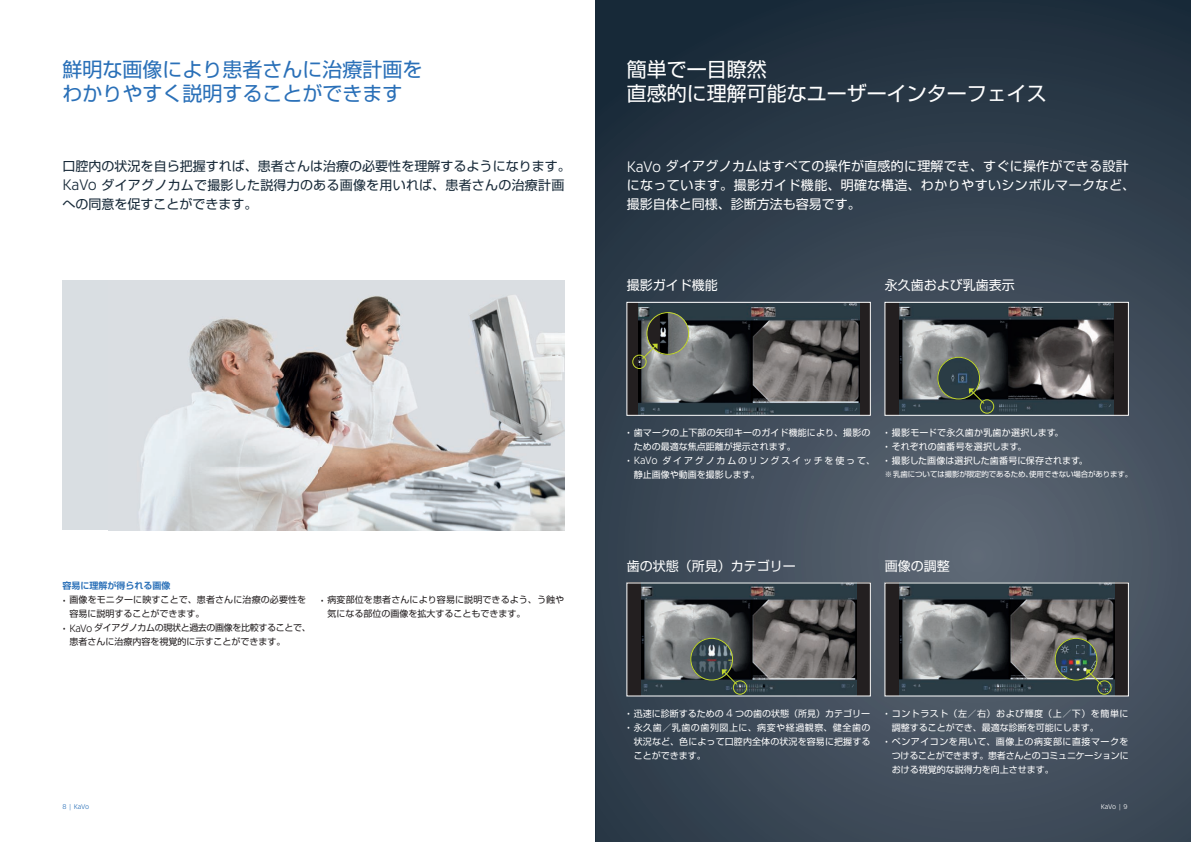
<style>
.page{position:relative;width:1191px;height:842px;background:#fff}
.page>*{position:absolute;margin:0;border:0;box-sizing:border-box;transform-origin:0 0}
.t1{font:20px/24px "Shin Go Pr 6 N";color:#2a70b8}
.t2{font:20px/24px "Shin Go Pr 6 N";color:#fff}
.t3{font:13px/19px "Shin Go Pr 6 N";letter-spacing:.02em;color:#fff}
.t4{font:13px/19px "Shin Go Pr 6 N";letter-spacing:.005em;color:#172938}
.t5{font:13px "Shin Go Pr 6 N";color:#fff}
.t6{font:9px/14px "Shin Go Pr 6 N";color:#fff}
.t7{font:9px/14px "Shin Go Pr 6 N";color:#231f20}
.t8{font:9px/14px "Shin Go Pr 6 N";letter-spacing:-.04em;color:#231f20}
.t9{font:9px/14px "Shin Go Pr 6 N";letter-spacing:.2em;color:#fff}
.t10{font:9px "Shin Go Pr 6 N";letter-spacing:.025em;color:#fff}
.t11{font:700 9px "Shin Go Pr 6 N De";color:#2a70b8}
.t12{font:7.5px "Shin Go Pr 6 N";letter-spacing:-.02em;color:#fff}
.t13{font:300 7px "Pluto Sans Cond";color:#2a70b8}
.t14{font:300 7px "Pluto Sans Cond";color:#fff}
.s1{font-family:"Pluto Sans Cond";font-weight:300;font-size:15.6px}
.s2{font-family:"Pluto Sans Cond";font-weight:300;font-size:10.8px}
.s3{font-family:"Shin M Go Pr 6 N"}
.s4{font-family:"Pluto Sans Cond";font-weight:300;font-size:11.2px}
</style>
<div class="page">
<svg style="left:595px;top:0;width:596px;height:842px;background:#384553"></svg>
<div style="left:627px;top:302px;width:243px;height:113px;background:#231f20"></div>
<img style="left:638px;top:304px;width:221px;height:109px">
<div style="left:626px;top:302px;width:244px;height:113px;border:1px solid #fff"></div>
<div style="left:885px;top:302px;width:243px;height:113px;background:#231f20"></div>
<img style="left:899px;top:304px;width:214px;height:109px">
<div style="left:884px;top:302px;width:244px;height:113px;border:1px solid #fff"></div>
<div style="left:627px;top:583px;width:243px;height:113px;background:linear-gradient(to bottom,#231f20,#231f20)"></div>
<img style="left:641px;top:585px;width:215px;height:109px">
<div style="left:885px;top:583px;width:243px;height:113px;background:linear-gradient(to bottom,#231f20,#231f20)"></div>
<img style="left:899px;top:585px;width:215px;height:109px">
<div style="left:62px;top:281px;width:502px;height:249px;background:#d9dee2"></div>
<img style="left:139px;top:295px;width:425px;height:235px">
<div style="left:632px;top:355px;width:14px;height:14px;border:1px solid #c4d82d;border-radius:50%"></div>
<div style="left:647px;top:313px;width:41px;height:41px;background:#231f20;border-radius:50%"></div>
<img style="left:660px;top:312px;width:29px;height:43px">
<div style="left:646px;top:312px;width:43px;height:43px;border:1px solid #c4d82d;border-radius:50%"></div>
<svg style="left:641px;top:344px;width:16px;height:16px"></svg>
<div style="left:980px;top:399px;width:14px;height:15px;border:1px solid #c4d82d;border-radius:50%"></div>
<img style="left:937px;top:357px;width:43px;height:42px">
<div style="left:937px;top:357px;width:43px;height:42px;border:1px solid #c4d82d;border-radius:50%"></div>
<svg style="left:968px;top:388px;width:17px;height:16px"></svg>
<div style="left:733px;top:680px;width:14px;height:15px;border:1px solid #c4d82d;border-radius:50%"></div>
<img style="left:690px;top:638px;width:43px;height:42px;border-radius:21px">
<div style="left:690px;top:638px;width:43px;height:42px;border:1px solid #c4d82d;border-radius:50%"></div>
<svg style="left:722px;top:669px;width:16px;height:16px"></svg>
<div style="left:1097px;top:680px;width:14px;height:15px;border:1px solid #c4d82d;border-radius:50%"></div>
<img style="left:1054px;top:638px;width:43px;height:42px;border-radius:21px">
<div style="left:1054px;top:638px;width:43px;height:42px;border:1px solid #c4d82d;border-radius:50%"></div>
<svg style="left:1086px;top:669px;width:16px;height:16px"></svg>
<h1 class="t1" style="left:62px;top:56px;width:362px">鮮明な画像により患者さんに治療計画をわかりやすく説明することができます</h1>
<h2 class="t4" style="left:62px;top:155px;width:510px">口腔内の状況を自ら把握すれば、患者さんは治療の必要性を理解するようになります。<br><span class="s1">KaVo</span> ダイアグノカムで撮影した説得力のある画像を用いれば、患者さんの治療計画への同意を促すことができます。</h2>
<p class="t11" style="left:62px;top:579px;width:109px">容易に理解が得られる画像</p>
<p class="t7" style="left:69px;top:592px;width:238px;text-indent:-7px"><span class="s2">•</span> 画像をモニターに映すことで、患者さんに治療の必要性を容易に説明することができます。</p>
<p class="t8" style="left:69px;top:620px;width:243px;text-indent:-7px"><span class="s2">• KaVo</span> ダイアグノカムの現状と過去の画像を比較することで、患者さんに治療内容を視覚的に示すことができます。</p>
<p class="t7" style="left:327px;top:592px;width:238px;text-indent:-7px"><span class="s2">•</span> 病変部位を患者さんにより容易に説明できるよう、う蝕や気になる部位の画像を拡大することもできます。</p>
<h1 class="t2" style="left:626px;top:56px;width:422px">簡単で一目瞭然<br>直感的に理解可能なユーザーインターフェイス</h1>
<h2 class="t3" style="left:626px;top:156px;width:510px"><span class="s1">KaVo</span> ダイアグノカムはすべての操作が直感的に理解でき、すぐに操作ができる設計になっています。撮影ガイド機能、明確な構造、わかりやすいシンボルマークなど、撮影自体と同様、診断方法も容易です。</h2>
<h2 class="t5" style="left:626px;top:274px;width:92px">撮影ガイド機能</h2>
<h2 class="t5" style="left:884px;top:274px;width:131px">永久歯および乳歯表示</h2>
<p class="t6" style="left:634px;top:425px;width:238px;text-indent:-7px"><span class="s2">•</span> 歯マークの上下部の矢印キーのガイド機能により、撮影のための最適な焦点距離が提示されます。</p>
<p class="t9" style="left:634px;top:453px;width:243px;text-indent:-7px"><span class="s2">• KaVo</span> ダイアグノカムのリングスイッチを使って、静止画像や動画を撮影します。</p>
<p class="t10" style="left:884px;top:425px;width:180px"><span class="s2">•</span> 撮影モードで永久歯か乳歯か選択します。</p>
<p class="t6" style="left:884px;top:439px;width:143px"><span class="s2">•</span> それぞれの歯番号を選択します。</p>
<p class="t6" style="left:884px;top:453px;width:205px"><span class="s2">•</span> 撮影した画像は選択した歯番号に保存されます。</p>
<p class="t12" style="left:884px;top:468px;width:249px"><span class="s3">※</span>乳歯については撮影が限定的であるため、使用できない場合があります。</p>
<h2 class="t5" style="left:626px;top:555px;width:170px">歯の状態（所見）カテゴリー</h2>
<h2 class="t3" style="left:884px;top:555px;width:66px">画像の調整</h2>
<p class="t6" style="left:626px;top:705px;width:245px"><span class="s2">•</span> 迅速に診断するための <span class="s4">4</span> つの歯の状態（所見）カテゴリー</p>
<p class="t6" style="left:634px;top:719px;width:238px;text-align:justify;text-indent:-7px"><span class="s2">•</span> 永久歯／乳歯の歯列図上に、病変や経過観察、健全歯の状況など、色によって口腔内全体の状況を容易に把握することができます。</p>
<p class="t6" style="left:891px;top:705px;width:238px;text-indent:-7px"><span class="s2">•</span> コントラスト（左／右）および輝度（上／下）を簡単に調整することができ、最適な診断を可能にします。</p>
<p class="t6" style="left:891px;top:733px;width:238px;text-align:justify;text-indent:-7px"><span class="s2">•</span> ペンアイコンを用いて、画像上の病変部に直接マークをつけることができます。患者さんとのコミュニケーションにおける視覚的な説得力を向上させます。</p>
<p class="t13" style="left:62px;top:803px;width:28px">8 | KaVo</p>
<p class="t14" style="left:1100px;top:803px;width:28px">KaVo | 9</p>
</div>
